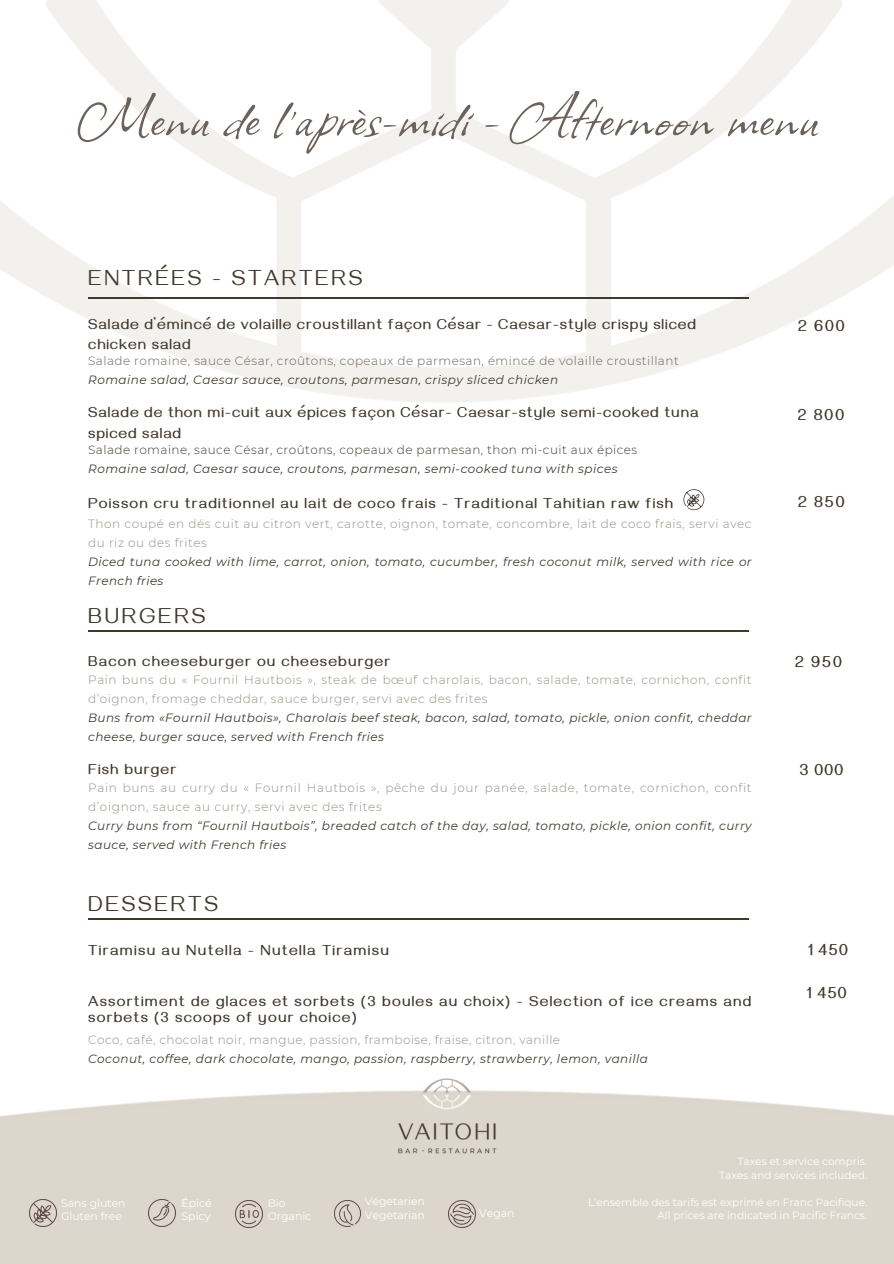
<style>
.page{position:relative;width:894px;height:1264px;background:#fff}
.page>*{position:absolute;margin:0;border:0;box-sizing:border-box;transform-origin:0 0}
.t1{font:67.5px "Allison";letter-spacing:.025em;color:#6c6259}
.t2{font:22.5px "Gayathri";letter-spacing:.12em;color:#42392c}
.t3{font:700 16.5px "Gayathri";letter-spacing:.08em;color:#42392c}
.t4{font:700 15px/20.2px "Gayathri";letter-spacing:.075em;color:#42392c}
.t5{font:300 12px/19px "Montserrat";letter-spacing:.045em;color:#979184}
.t6{font:italic 12px/19px "Montserrat";letter-spacing:.04em;color:#42392c}
.t7{font:300 12px/19px "Montserrat";letter-spacing:.04em;color:#6c6259}
.t8{font:300 12px/19px "Montserrat";letter-spacing:.04em;color:#42392c}
.t9{font:10.8px/13.5px "Montserrat";color:#fff}
.t10{font:10.5px/13.5px "Montserrat";color:#fff;text-align:right}
.s1{font-weight:400;font-style:italic;color:#42392c}
.s2{font-weight:400;font-style:italic}
.s3{font-weight:300;font-style:normal;color:#979184}
</style>
<div class="page">
<hr style="left:88px;top:630px;width:660px;height:1px;background:#42392c">
<hr style="left:88px;top:918px;width:660px;height:1px;background:#42392c">
<img style="left:0;top:0;width:893px;height:402px">
<div style="left:0;top:1090px;width:893px;height:173px;background:#ddd6cc"></div>
<img style="left:396px;top:1078px;width:101px;height:75px">
<img style="left:235px;top:1200px;width:27px;height:27px">
<img style="left:30px;top:1199px;width:27px;height:27px">
<img style="left:149px;top:1199px;width:27px;height:27px">
<img style="left:335px;top:1200px;width:25px;height:25px">
<img style="left:448px;top:1200px;width:27px;height:27px">
<svg style="left:683px;top:489px;width:21px;height:21px"></svg>
<hr style="left:88px;top:297px;width:660px;height:2px;background:#42392c">
<h4 class="t1" style="left:76px;top:74px;width:743px">Menu de l’après-midi - Afternoon menu</h4>
<h2 class="t2" style="left:88px;top:268px;width:276px">ENTRÉES - STARTERS</h2>
<h4 class="t4" style="left:88px;top:317px;width:609px">Salade d’émincé de volaille croustillant façon César - Caesar-style crispy sliced chicken salad</h4>
<p class="t7" style="left:88px;top:351px;width:592px">Salade romaine, sauce César, croûtons, copeaux de parmesan, émincé de volaille croustillant<br><span class="s1">Romaine salad, Caesar sauce, croutons, parmesan, crispy sliced chicken</span></p>
<h4 class="t4" style="left:88px;top:405px;width:611px">Salade de thon mi-cuit aux épices façon César- Caesar-style semi-cooked tuna spiced salad</h4>
<p class="t8" style="left:88px;top:440px;width:550px">Salade romaine, sauce César, croûtons, copeaux de parmesan, thon mi-cuit aux épices<br><span class="s2">Romaine salad, Caesar sauce, croutons, parmesan, semi-cooked tuna with spices</span></p>
<p class="t4" style="left:88px;top:496px;width:586px">Poisson cru traditionnel au lait de coco frais - Traditional Tahitian raw fish</p>
<p class="t5" style="left:88px;top:514px;width:664px">Thon coupé en dés cuit au citron vert, carotte, oignon, tomate, concombre, lait de coco frais, servi avec du riz ou des frites<br><span class="s1">Diced tuna cooked with lime, carrot, onion, tomato, cucumber, fresh coconut milk, served with rice or French fries</span></p>
<p class="t2" style="left:88px;top:606px;width:119px">BURGERS</p>
<h4 class="t4" style="left:88px;top:654px;width:303px">Bacon cheeseburger ou cheeseburger</h4>
<h3 class="t5" style="left:88px;top:670px;width:664px">Pain buns du « Fournil Hautbois », steak de bœuf charolais, bacon, salade, tomate, cornichon, confit d’oignon, fromage cheddar, sauce burger, servi avec des frites<br><span class="s1">Buns from «Fournil Hautbois», Charolais beef steak, bacon, salad, tomato, pickle, onion confit, cheddar cheese, burger sauce, served with French fries</span></h3>
<h3 class="t4" style="left:88px;top:762px;width:90px">Fish burger</h3>
<h4 class="t5" style="left:88px;top:778px;width:665px">Pain buns au curry du « Fournil Hautbois », pêche du jour panée, salade, tomate, cornichon, confit d’oignon, sauce au curry, servi avec des frites<br><span class="s1">Curry buns from “Fournil Hautbois”, breaded catch of the day, salad, tomato, pickle, onion confit, curry sauce, served with French fries</span></h4>
<h1 class="t2" style="left:88px;top:894px;width:131px">DESSERTS</h1>
<h3 class="t4" style="left:88px;top:942px;width:302px">Tiramisu au Nutella - Nutella Tiramisu</h3>
<h3 class="t4" style="left:88px;top:995px;width:664px;line-height:16.8px">Assortiment de glaces et sorbets (3 boules au choix) - Selection of ice creams and sorbets (3 scoops of your choice)</h3>
<h3 class="t6" style="left:88px;top:1030px;width:561px"><span class="s3">Coco, café, chocolat noir, mangue, passion, framboise, fraise, citron, vanille<br></span>Coconut, coffee, dark chocolate, mango, passion, raspberry, strawberry, lemon, vanilla</h3>
<p class="t3" style="left:797px;top:319px;width:49px">2 600</p>
<h4 class="t3" style="left:797px;top:408px;width:49px">2 800</h4>
<p class="t3" style="left:797px;top:495px;width:49px">2 850</p>
<h4 class="t3" style="left:794px;top:654px;width:49px">2 950</h4>
<h3 class="t3" style="left:799px;top:763px;width:46px">3 000</h3>
<h3 class="t3" style="left:807px;top:943px;width:42px">1 450</h3>
<h2 class="t3" style="left:806px;top:985px;width:42px">1 450</h2>
<h3 class="t9" style="left:61px;top:1196px;width:66px">Sans gluten<br>Gluten free</h3>
<h3 class="t9" style="left:182px;top:1196px;width:32px">Épicé<br>Spicy</h3>
<h4 class="t9" style="left:268px;top:1196px;width:45px">Bio<br>Organic</h4>
<p class="t9" style="left:365px;top:1194px;width:61px">Végetarien<br>Vegetarian</p>
<p class="t9" style="left:479px;top:1206px;width:37px">Vegan</p>
<p class="t10" style="left:737px;top:1154px;width:131px">Taxes et service compris.</p>
<h4 class="t10" style="left:719px;top:1167px;width:150px">Taxes and services included.</h4>
<h4 class="t10" style="left:588px;top:1194px;width:281px">L'ensemble des tarifs est exprimé en Franc Pacifique.<br>All prices are indicated in Pacific Francs.</h4>
</div>
